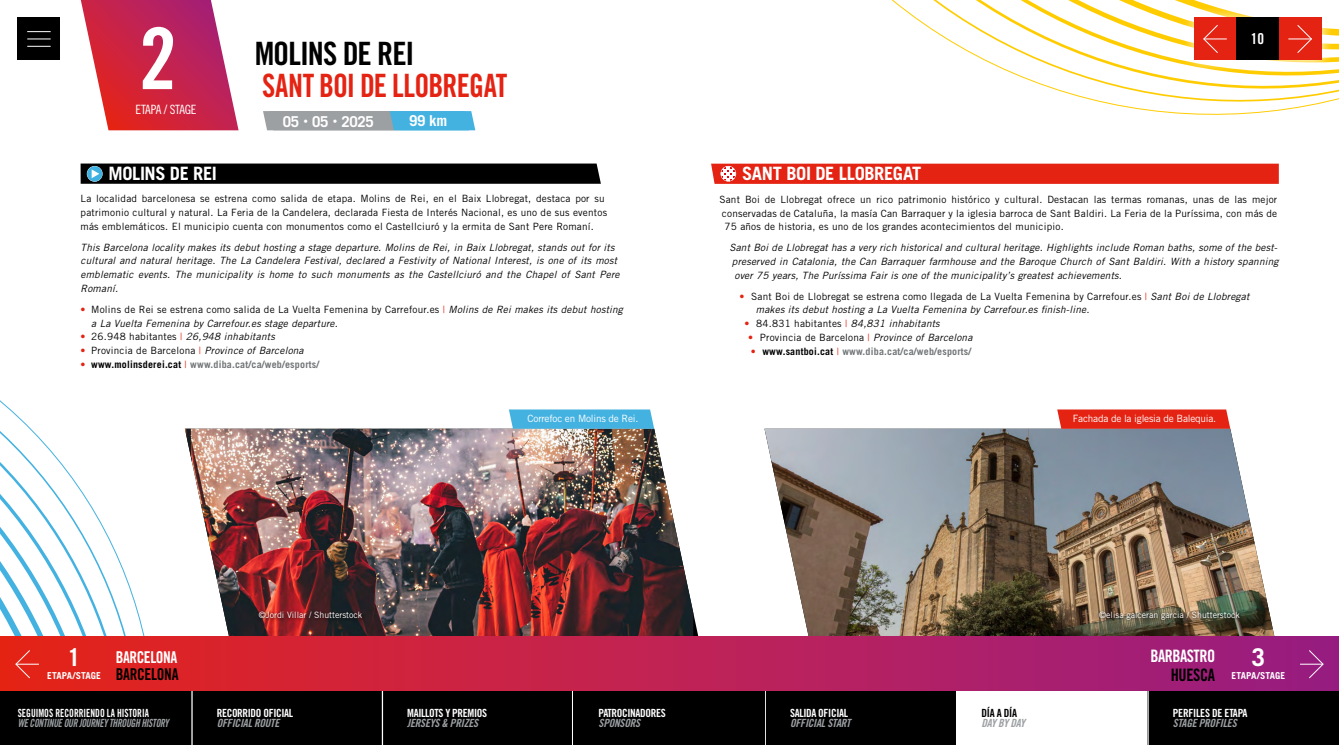
<style>
.page{position:relative;width:1339px;height:745px;background:#fff}
.page>*{position:absolute;margin:0;border:0;box-sizing:border-box;transform-origin:0 0}
.t1{font:85px "Trade Gothic LT Pro Bd Cn 20";color:#fff}
.t2{font:32.12px "Trade Gothic LT Pro Bd Cn 20";letter-spacing:-.025em;color:#e42313;scale:.93 1}
.t3{font:32.12px "Trade Gothic LT Pro Bd Cn 20";letter-spacing:-.03em;color:#000}
.t4{font:700 24.38px "Trade Gothic LT Pro";color:#fff}
.t5{font:700 18.38px "Trade Gothic LT Pro";letter-spacing:-.025em;color:#fff}
.t6{font:17.12px "Trade Gothic LT Pro Bd Cn 20";letter-spacing:-.03em;color:#fff;scale:.95 1}
.t7{font:17.12px "Trade Gothic LT Pro Bd Cn 20";letter-spacing:-.02em;color:#000;scale:.95 1}
.t8{font:16.25px "Trade Gothic LT Pro Bd Cn 20";letter-spacing:-.03em;color:#fff;scale:.95 1}
.t9{font:16.25px "Trade Gothic LT Pro Bd Cn 20";letter-spacing:-.02em;color:#000;scale:.95 1}
.t10{font:700 15px "Trade Gothic LT Pro";letter-spacing:-.02em;color:#fff}
.t11{font:15px "Trade Gothic LT Pro Bd Cn 20";color:#fff}
.t12{font:12.75px "Trade Gothic LT Pro Cn 18";letter-spacing:-.02em;color:#fff}
.t13{font:11.25px "Trade Gothic LT Pro Bd Cn 20";letter-spacing:-.03em;color:#fff}
.t14{font:11.25px "Trade Gothic LT Pro Bd Cn 20 Obl";letter-spacing:-.02em;color:#9ca0a3}
.t15{font:11.25px "Trade Gothic LT Pro Bd Cn 20 Obl";letter-spacing:-.02em;color:#9ca0a3;scale:.85 1}
.t16{font:11.25px "Trade Gothic LT Pro Bd Cn 20";color:#fff;scale:.85 1}
.t17{font:11.25px "Trade Gothic LT Pro Bd Cn 20";letter-spacing:-.02em;color:#000}
.t18{font:italic 10px/13.8px "Trade Gothic LT Pro";letter-spacing:.02em;color:#000}
.t19{font:10px/13.8px "Trade Gothic LT Pro";letter-spacing:.02em;color:#000}
.t20{font:700 10px "Trade Gothic LT Pro";letter-spacing:.02em;color:#717576}
.t21{font:10px "Trade Gothic LT Pro";letter-spacing:-.02em;color:#fff}
.t22{font:700 9.62px "Trade Gothic LT Pro";color:#fff}
.t23{font:8.75px "Trade Gothic LT Pro";color:#fff}
.s1{font-size:21.25px}
.s2{font-style:normal;color:#e42313}
.s3{font-style:normal}
.s4{color:#e42313}
.s5{font-style:italic}
.s6{font-weight:400;color:#e42313}
.s7{color:#000}
</style>
<div class="page">
<svg style="left:0;top:421px;width:130px;height:215px"></svg>
<svg style="left:1131px;top:108px;width:166px;height:7px"></svg>
<svg style="left:1060px;top:91px;width:278px;height:17px"></svg>
<svg style="left:1016px;top:75px;width:322px;height:16px"></svg>
<svg style="left:711px;top:163px;width:567px;height:21px;background:#e52e1f"></svg>
<svg style="left:81px;top:163px;width:520px;height:21px;background:#0c0d0e"></svg>
<img style="left:764px;top:428px;width:510px;height:208px">
<svg style="left:1057px;top:409px;width:173px;height:19px;background:#e52d1e"></svg>
<svg style="left:1095px;top:608px;width:148px;height:15px;background:#615b44"></svg>
<img style="left:185px;top:428px;width:508px;height:208px">
<svg style="left:509px;top:409px;width:145px;height:19px;background:#4db5e2"></svg>
<svg style="left:255px;top:608px;width:110px;height:13px"></svg>
<svg style="left:263px;top:111px;width:212px;height:19px;background:#7ba8bc"></svg>
<svg style="left:81px;top:0;width:157px;height:130px"></svg>
<div style="left:0;top:690px;width:191px;height:54px;background:#000"></div>
<div style="left:191px;top:690px;width:192px;height:54px;background:#000"></div>
<div style="left:382px;top:690px;width:191px;height:54px;background:#000"></div>
<div style="left:764px;top:690px;width:192px;height:54px;background:#000"></div>
<div style="left:1147px;top:690px;width:191px;height:54px;background:#000"></div>
<hr style="left:191px;top:690px;width:2px;height:54px;background:#fff">
<hr style="left:382px;top:690px;width:1px;height:54px;background:#fff">
<hr style="left:572px;top:690px;width:1px;height:54px;background:#fff">
<hr style="left:764px;top:690px;width:1px;height:54px;background:#fff">
<hr style="left:1147px;top:690px;width:1px;height:54px;background:#fff">
<div style="left:573px;top:690px;width:191px;height:54px;background:#000"></div>
<div style="left:18px;top:18px;width:42px;height:42px;background:#000"></div>
<svg style="left:27px;top:31px;width:24px;height:1px"></svg>
<svg style="left:27px;top:39px;width:24px;height:1px"></svg>
<svg style="left:27px;top:46px;width:24px;height:1px"></svg>
<svg style="left:891px;top:0;width:447px;height:75px"></svg>
<div style="left:1236px;top:18px;width:42px;height:42px;background:#000"></div>
<div style="left:0;top:636px;width:1338px;height:54px;background:linear-gradient(to right,#e7251e,#971d85)"></div>
<svg style="left:1299px;top:649px;width:24px;height:29px"></svg>
<svg style="left:0;top:444px;width:114px;height:247px"></svg>
<h1 class="t1" style="left:139px;top:7px;width:39px">2</h1>
<p class="t12" style="left:136px;top:102px;width:62px">ETAPA / STAGE</p>
<h3 class="t5" style="left:109px;top:162px;width:110px">MOLINS DE REI</h3>
<h2 class="t3" style="left:255px;top:34px;width:161px">MOLINS DE REI</h2>
<h2 class="t2" style="left:262px;top:66px;width:265px">SANT BOI DE LLOBREGAT</h2>
<h3 class="t10" style="left:289px;top:111px;width:93px">02 <span class="s1">·</span> 05 <span class="s1">·</span> 2023</h3>
<h3 class="t10" style="left:405px;top:111px;width:59px">105,1 km</h3>
<h3 class="t10" style="left:283px;top:112px;width:93px">05 <span class="s1">·</span> 05 <span class="s1">·</span> 2025</h3>
<h3 class="t10" style="left:409px;top:111px;width:39px">99 km</h3>
<p class="t19" style="left:81px;top:192px;width:528px">La localidad barcelonesa se estrena como salida de etapa. Molins de Rei, en el Baix Llobregat, destaca por su patrimonio cultural y natural. La Feria de la Candelera, declarada Fiesta de Interés Nacional, es uno de sus eventos más emblemáticos. El municipio cuenta con monumentos como el Castellciuró y la ermita de Sant Pere Romaní.</p>
<p class="t18" style="left:81px;top:240px;width:540px">This Barcelona locality makes its debut hosting a stage departure. Molins de Rei, in Baix Llobregat, stands out for its cultural and natural heritage. The La Candelera Festival, declared a Festivity of National Interest, is one of its most emblematic events. The municipality is home to such monuments as the Castellciuró and the Chapel of Sant Pere Romaní.</p>
<p class="t18" style="left:91px;top:302px;width:533px;text-indent:-11px"><span class="s2">•</span> <span class="s3">Molins de Rei se estrena como salida de La Vuelta Femenina by Carrefour.es</span> <span class="s2">|</span> Molins de Rei makes its debut hosting a La Vuelta Femenina by Carrefour.es stage departure.</p>
<p class="t18" style="left:81px;top:330px;width:196px"><span class="s2">•</span> <span class="s3">26.948 habitantes</span> <span class="s2">|</span> 26,948 inhabitants</p>
<p class="t19" style="left:81px;top:343px;width:224px"><span class="s4">•</span> Provincia de Barcelona <span class="s4">|</span> <span class="s5">Province of Barcelona</span></p>
<p class="t20" style="left:81px;top:358px;width:240px"><span class="s6">•</span> <span class="s7">www.molinsderei.cat</span> <span class="s6">|</span> www.diba.cat/ca/web/esports/</p>
<p class="t21" style="left:527px;top:412px;width:112px">Correfoc en Molins de Rei.</p>
<h3 class="t5" style="left:742px;top:162px;width:181px">SANT BOI DE LLOBREGAT</h3>
<h3 class="t11" style="left:1250px;top:30px;width:15px">10</h3>
<p class="t19" style="left:719px;top:192px;width:559px;text-align:justify">Sant Boi de Llobregat ofrece un rico patrimonio histórico y cultural. Destacan las termas romanas, unas de las mejor conservadas de Cataluña, la masía Can Barraquer y la iglesia barroca de Sant Baldiri. La Feria de la Puríssima, con más de 75 años de historia, es uno de los grandes acontecimientos del municipio.</p>
<p class="t18" style="left:729px;top:241px;width:550px;text-align:justify">Sant Boi de Llobregat has a very rich historical and cultural heritage. Highlights include Roman baths, some of the best&shy;preserved in Catalonia, the Can Barraquer farmhouse and the Baroque Church of Sant Baldiri. With a history spanning over 75 years, The Puríssima Fair is one of the municipality’s greatest achievements.</p>
<p class="t18" style="left:755px;top:289px;width:495px;text-indent:-16px"><span class="s2">•</span> <span class="s3">Sant Boi de Llobregat se estrena como llegada de La Vuelta Femenina by Carrefour.es</span> <span class="s2">|</span> Sant Boi de Llobregat makes its debut hosting a La Vuelta Femenina by Carrefour.es finish-line.</p>
<p class="t18" style="left:744px;top:317px;width:197px"><span class="s2">•</span> <span class="s3">84.831 habitantes</span> <span class="s2">|</span> 84,831 inhabitants</p>
<p class="t19" style="left:748px;top:330px;width:226px"><span class="s4">•</span> Provincia de Barcelona <span class="s4">|</span> <span class="s5">Province of Barcelona</span></p>
<p class="t20" style="left:750px;top:345px;width:222px"><span class="s6">•</span> <span class="s7">www.santboi.cat</span> <span class="s6">|</span> www.diba.cat/ca/web/esports/</p>
<p class="t21" style="left:1072px;top:412px;width:145px">Fachada de la iglesia de Balequia.</p>
<p class="t23" style="left:259px;top:609px;width:105px">©Jordi Villar / Shutterstock</p>
<p class="t23" style="left:1099px;top:609px;width:142px">©elisa galceran garcia / Shutterstock</p>
<h3 class="t4" style="left:67px;top:642px;width:15px">1</h3>
<p class="t22" style="left:47px;top:669px;width:55px">ETAPA/STAGE</p>
<h3 class="t8" style="left:116px;top:646px;width:66px">BARCELONA</h3>
<h3 class="t9" style="left:116px;top:664px;width:68px">BARCELONA</h3>
<h3 class="t6" style="left:1150px;top:645px;width:70px">BARBASTRO</h3>
<h3 class="t7" style="left:1170px;top:664px;width:48px">HUESCA</h3>
<h3 class="t4" style="left:1251px;top:642px;width:15px">3</h3>
<p class="t22" style="left:1231px;top:669px;width:55px">ETAPA/STAGE</p>
<p class="t16" style="left:18px;top:705px;width:156px">SEGUIMOS RECORRIENDO LA HISTORIA</p>
<p class="t15" style="left:18px;top:715px;width:179px">WE CONTINUE OUR JOURNEY THROUGH HISTORY</p>
<p class="t13" style="left:217px;top:705px;width:78px">RECORRIDO OFICIAL</p>
<p class="t14" style="left:217px;top:715px;width:64px">OFFICIAL ROUTE</p>
<p class="t13" style="left:407px;top:705px;width:81px">MAILLOTS Y PREMIOS</p>
<p class="t14" style="left:407px;top:715px;width:72px">JERSEYS &amp; PRIZES</p>
<p class="t13" style="left:598px;top:705px;width:69px">PATROCINADORES</p>
<p class="t14" style="left:598px;top:715px;width:43px">SPONSORS</p>
<p class="t13" style="left:790px;top:705px;width:60px">SALIDA OFICIAL</p>
<p class="t14" style="left:790px;top:715px;width:62px">OFFICIAL START</p>
<p class="t17" style="left:981px;top:705px;width:37px">DÍA A DÍA</p>
<p class="t14" style="left:981px;top:715px;width:45px">DAY BY DAY</p>
<p class="t13" style="left:1172px;top:705px;width:76px">PERFILES DE ETAPA</p>
<p class="t14" style="left:1172px;top:715px;width:65px">STAGE PROFILES</p>
</div>
